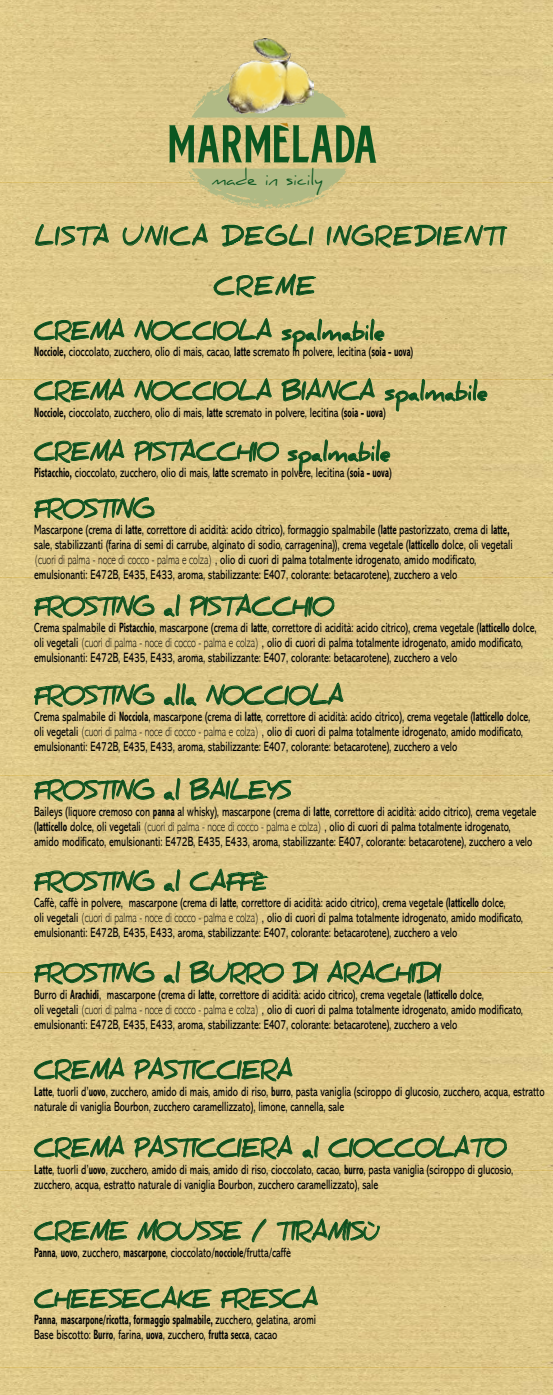
<style>
.page{position:relative;width:553px;height:1395px;background:#fff}
.page>*{position:absolute;margin:0;border:0;box-sizing:border-box;transform-origin:0 0}
.t1{font:700 24.75px/44.8px "Daniel";color:#12491d;scale:.79 1}
.t2{font:700 24.75px "Daniel";letter-spacing:.1em;color:#12491d;scale:.79 1}
.t3{font:19.35px "Daniel";color:#0b5621;scale:.96 1}
.t4{font:13.5px/15px "Abadi MT Std";color:#000;scale:.7 1}
.t5{font:700 condensed 13.5px/15px "Abadi MT Std";color:#000;scale:.7 1}
.s1{font-weight:700;font-stretch:condensed}
.s2{font-weight:200}
.s3{font-weight:400;font-stretch:normal}
</style>
<div class="page">
<img style="left:0;top:0;width:553px;height:1395px">
<svg style="left:214px;top:270px;width:102px;height:36px;background:#bcb679"></svg>
<svg style="left:34px;top:315px;width:90px;height:36px;background:#bbb578"></svg>
<svg style="left:134px;top:318px;width:138px;height:23px;background:#aeae72"></svg>
<svg style="left:282px;top:319px;width:102px;height:34px;background:#beb679"></svg>
<svg style="left:34px;top:375px;width:90px;height:36px;background:#bab477"></svg>
<svg style="left:134px;top:379px;width:138px;height:22px;background:#acac6f"></svg>
<svg style="left:281px;top:379px;width:93px;height:22px;background:#a5a86c"></svg>
<svg style="left:385px;top:379px;width:102px;height:34px;background:#bdb678"></svg>
<svg style="left:34px;top:435px;width:90px;height:37px;background:#bbb578"></svg>
<svg style="left:134px;top:439px;width:145px;height:25px;background:#afae71"></svg>
<svg style="left:288px;top:439px;width:102px;height:35px;background:#beb579"></svg>
<svg style="left:34px;top:496px;width:120px;height:27px;background:#afaf73"></svg>
<svg style="left:34px;top:594px;width:120px;height:27px;background:#aeae71"></svg>
<svg style="left:164px;top:594px;width:16px;height:23px"></svg>
<svg style="left:190px;top:594px;width:144px;height:25px;background:#afaf72"></svg>
<svg style="left:34px;top:683px;width:120px;height:27px;background:#afaf73"></svg>
<svg style="left:164px;top:683px;width:32px;height:23px"></svg>
<svg style="left:206px;top:683px;width:137px;height:22px;background:#acad71"></svg>
<svg style="left:34px;top:778px;width:120px;height:27px;background:#aeae71"></svg>
<svg style="left:164px;top:778px;width:16px;height:22px"></svg>
<svg style="left:190px;top:778px;width:101px;height:24px;background:#a9ab6f"></svg>
<svg style="left:34px;top:869px;width:120px;height:27px;background:#afaf72"></svg>
<svg style="left:164px;top:869px;width:16px;height:23px"></svg>
<svg style="left:190px;top:869px;width:77px;height:22px;background:#a5a96d"></svg>
<svg style="left:34px;top:961px;width:120px;height:27px;background:#aeae71"></svg>
<svg style="left:164px;top:961px;width:16px;height:22px"></svg>
<svg style="left:190px;top:961px;width:94px;height:27px;background:#acac6f"></svg>
<svg style="left:292px;top:949px;width:26px;height:36px"></svg>
<svg style="left:327px;top:949px;width:114px;height:39px;background:#bcb577"></svg>
<svg style="left:34px;top:1054px;width:90px;height:36px;background:#bbb578"></svg>
<svg style="left:134px;top:1058px;width:158px;height:27px;background:#b0af72"></svg>
<svg style="left:34px;top:1132px;width:90px;height:36px;background:#bab578"></svg>
<svg style="left:134px;top:1136px;width:158px;height:27px;background:#b0af72"></svg>
<svg style="left:302px;top:1136px;width:17px;height:22px"></svg>
<svg style="left:328px;top:1136px;width:179px;height:22px;background:#adad71"></svg>
<svg style="left:34px;top:1215px;width:95px;height:37px;background:#bbb578"></svg>
<svg style="left:138px;top:1215px;width:104px;height:37px;background:#bbb578"></svg>
<svg style="left:252px;top:1219px;width:14px;height:23px"></svg>
<svg style="left:277px;top:1215px;width:102px;height:37px;background:#b9b376"></svg>
<svg style="left:34px;top:1287px;width:178px;height:25px;background:#afaf73"></svg>
<svg style="left:221px;top:1287px;width:97px;height:26px;background:#adad71"></svg>
<img style="left:227px;top:38px;width:86px;height:36px">
<svg style="left:35px;top:224px;width:74px;height:22px;background:#aeae72"></svg>
<svg style="left:123px;top:74px;width:384px;height:177px;background:#c5bb7d"></svg>
<h2 class="t3" style="left:211px;top:167px;width:117px">made in sicily</h2>
<h1 class="t2" style="left:35px;top:222px;width:595px">LISTA UNICA DEGLI INGREDIENTI</h1>
<h1 class="t1" style="left:34px;top:264px;width:444px;text-indent:179px">CREME<br>CREMA NOCCIOLA spalmabile</h1>
<p class="t4" style="left:34px;top:345px;width:543px"><span class="s1">Nocciole,</span> cioccolato, zucchero, olio di mais, cacao, <span class="s1">latte</span> scremato in polvere, lecitina (<span class="s1">soia - uova</span>)</p>
<h1 class="t1" style="left:34px;top:369px;width:575px">CREMA NOCCIOLA BIANCA spalmabile</h1>
<p class="t4" style="left:34px;top:405px;width:503px"><span class="s1">Nocciole,</span> cioccolato, zucchero, olio di mais, <span class="s1">latte</span> scremato in polvere, lecitina (<span class="s1">soia - uova</span>)</p>
<h1 class="t1" style="left:34px;top:430px;width:452px">CREMA PISTACCHIO spalmabile</h1>
<p class="t4" style="left:34px;top:465px;width:512px"><span class="s1">Pistacchio,</span> cioccolato, zucchero, olio di mais, <span class="s1">latte</span> scremato in polvere, lecitina (<span class="s1">soia - uova</span>)</p>
<h1 class="t1" style="left:34px;top:487px;width:153px">FROSTING</h1>
<p class="t4" style="left:34px;top:522px;width:685px">Mascarpone (crema di <span class="s1">latte</span>, correttore di acidità: acido citrico), formaggio spalmabile (<span class="s1">latte</span> pastorizzato, crema di <span class="s1">latte, </span>sale, stabilizzanti (farina di semi di carrube, alginato di sodio, carragenina)), crema vegetale (<span class="s1">latticello</span> dolce, oli vegetali <span class="s2">(cuori di palma - noce di cocco - palma e colza)</span> , olio di cuori di palma totalmente idrogenato, amido modificato, emulsionanti: E472B, E435, E433, aroma, stabilizzante: E407, colorante: betacarotene), zucchero a velo</p>
<h1 class="t1" style="left:34px;top:585px;width:380px">FROSTING al PISTACCHIO</h1>
<p class="t4" style="left:34px;top:620px;width:719px">Crema spalmabile di <span class="s1">Pistacchio</span>, mascarpone (crema di <span class="s1">latte</span>, correttore di acidità: acido citrico), crema vegetale (<span class="s1">latticello</span> dolce, oli vegetali <span class="s2">(cuori di palma - noce di cocco - palma e colza)</span> , olio di cuori di palma totalmente idrogenato, amido modificato, emulsionanti: E472B, E435, E433, aroma, stabilizzante: E407, colorante: betacarotene), zucchero a velo</p>
<h1 class="t1" style="left:34px;top:674px;width:393px">FROSTING alla NOCCIOLA</h1>
<p class="t4" style="left:34px;top:709px;width:710px">Crema spalmabile di <span class="s1">Nocciola</span>, mascarpone (crema di <span class="s1">latte</span>, correttore di acidità: acido citrico), crema vegetale (<span class="s1">latticello</span> dolce, oli vegetali <span class="s2">(cuori di palma - noce di cocco - palma e colza)</span> , olio di cuori di palma totalmente idrogenato, amido modificato, emulsionanti: E472B, E435, E433, aroma, stabilizzante: E407, colorante: betacarotene), zucchero a velo</p>
<h1 class="t1" style="left:34px;top:768px;width:326px">FROSTING al BAILEYS</h1>
<p class="t4" style="left:34px;top:804px;width:719px">Baileys (liquore cremoso con <span class="s1">panna</span> al whisky), mascarpone (crema di <span class="s1">latte</span>, correttore di acidità: acido citrico), crema vegetale (<span class="s1">latticello</span> dolce, oli vegetali <span class="s2">(cuori di palma - noce di cocco - palma e colza)</span> , olio di cuori di palma totalmente idrogenato, amido modificato, emulsionanti: E472B, E435, E433, aroma, stabilizzante: E407, colorante: betacarotene), zucchero a velo</p>
<h1 class="t1" style="left:34px;top:860px;width:295px">FROSTING al CAFFÈ</h1>
<p class="t4" style="left:34px;top:895px;width:700px">Caffè, caffè in polvere, mascarpone (crema di <span class="s1">latte</span>, correttore di acidità: acido citrico), crema vegetale (<span class="s1">latticello</span> dolce,<br>oli vegetali <span class="s2">(cuori di palma - noce di cocco - palma e colza)</span> , olio di cuori di palma totalmente idrogenato, amido modificato, emulsionanti: E472B, E435, E433, aroma, stabilizzante: E407, colorante: betacarotene), zucchero a velo</p>
<h1 class="t1" style="left:34px;top:951px;width:516px">FROSTING al BURRO DI ARACHIDI</h1>
<p class="t4" style="left:34px;top:987px;width:700px">Burro di <span class="s1">Arachidi</span>, mascarpone (crema di <span class="s1">latte</span>, correttore di acidità: acido citrico), crema vegetale (<span class="s1">latticello</span> dolce,<br>oli vegetali <span class="s2">(cuori di palma - noce di cocco - palma e colza)</span> , olio di cuori di palma totalmente idrogenato, amido modificato, emulsionanti: E472B, E435, E433, aroma, stabilizzante: E407, colorante: betacarotene), zucchero a velo</p>
<h1 class="t1" style="left:34px;top:1048px;width:329px">CREMA PASTICCIERA</h1>
<p class="t4" style="left:34px;top:1084px;width:730px"><span class="s1">Latte</span>, tuorli d’<span class="s1">uovo</span>, zucchero, amido di mais, amido di riso, <span class="s1">burro</span>, pasta vaniglia (sciroppo di glucosio, zucchero, acqua, estratto naturale di vaniglia Bourbon, zucchero caramellizzato), limone, cannella, sale</p>
<h1 class="t1" style="left:34px;top:1126px;width:598px">CREMA PASTICCIERA al CIOCCOLATO</h1>
<p class="t4" style="left:34px;top:1162px;width:686px"><span class="s1">Latte</span>, tuorli d’<span class="s1">uovo</span>, zucchero, amido di mais, amido di riso, cioccolato, cacao, <span class="s1">burro</span>, pasta vaniglia (sciroppo di glucosio, zucchero, acqua, estratto naturale di vaniglia Bourbon, zucchero caramellizzato), sale</p>
<h1 class="t1" style="left:34px;top:1209px;width:436px">CREME MOUSSE / TIRAMISÙ</h1>
<p class="t4" style="left:34px;top:1245px;width:368px"><span class="s1">Panna</span>, <span class="s1">uovo</span>, zucchero, <span class="s1">mascarpone</span>, cioccolato/<span class="s1">nocciole</span>/frutta/caffè</p>
<h1 class="t1" style="left:34px;top:1277px;width:361px">CHEESECAKE FRESCA</h1>
<p class="t5" style="left:34px;top:1313px;width:404px">Panna<span class="s3">,</span> mascarpone/ricotta, formaggio spalmabile, <span class="s3">zucchero, gelatina, aromi<br>Base biscotto:</span> Burro<span class="s3">, farina,</span> uova<span class="s3">, zucchero,</span> frutta secca<span class="s3">, cacao</span></p>
</div>
